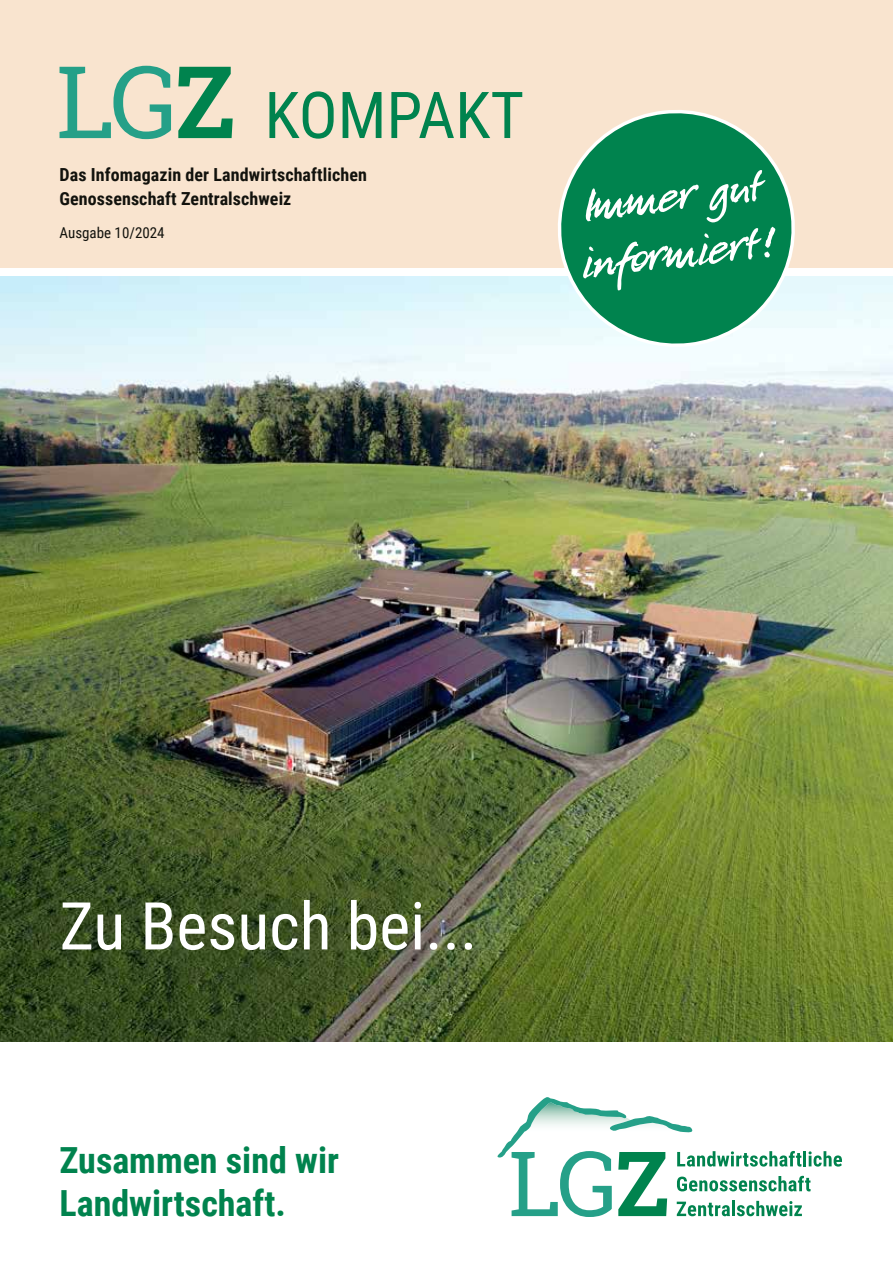
<style>
.page{position:relative;width:893px;height:1263px;background:#fff}
.page>*{position:absolute;margin:0;border:0;box-sizing:border-box;transform-origin:0 0}
.t1{font:66px "Roboto Condensed";color:#fff}
.t2{font:64.65px "Roboto Condensed";color:#00834e}
.t3{font:47.7px/57.2px "P22 Freely";color:#fff}
.t4{font:700 36px/43.2px "Roboto Condensed";color:#00834e}
.t5{font:700 18px/24px "Roboto Condensed";letter-spacing:.005em;color:#12120d}
.t6{font:15px "Roboto Condensed";color:#12120d}
.s1{color:#00854c}
</style>
<div class="page">
<div style="left:0;top:0;width:893px;height:268px;background:#f9e4cf"></div>
<img style="left:0;top:276px;width:893px;height:766px">
<svg style="left:553px;top:110px;width:247px;height:242px"></svg>
<svg style="left:60px;top:66px;width:111px;height:73px"></svg>
<svg style="left:178px;top:67px;width:55px;height:71px"></svg>
<svg style="left:497px;top:1097px;width:345px;height:119px"></svg>
<h2 class="t2" style="left:264px;top:70px;width:261px">KOMPAKT</h2>
<p class="t5" style="left:60px;top:161px;width:309px">Das Infomagazin der Landwirtschaftlichen<br>Genossenschaft Zentralschweiz</p>
<p class="t6" style="left:60px;top:222px;width:107px">Ausgabe 10/2024</p>
<h3 class="t3" style="left:571px;top:183px;width:198px;rotate:-7deg">Immer gut informiert!</h3>
<h1 class="t1" style="left:60px;top:880px;width:419px">Zu Besuch bei...</h1>
<h3 class="t4" style="left:60px;top:1137px;width:281px">Zusammen sind wir<br>Landwirtscha<span class="s1">ft.</span></h3>
</div>
